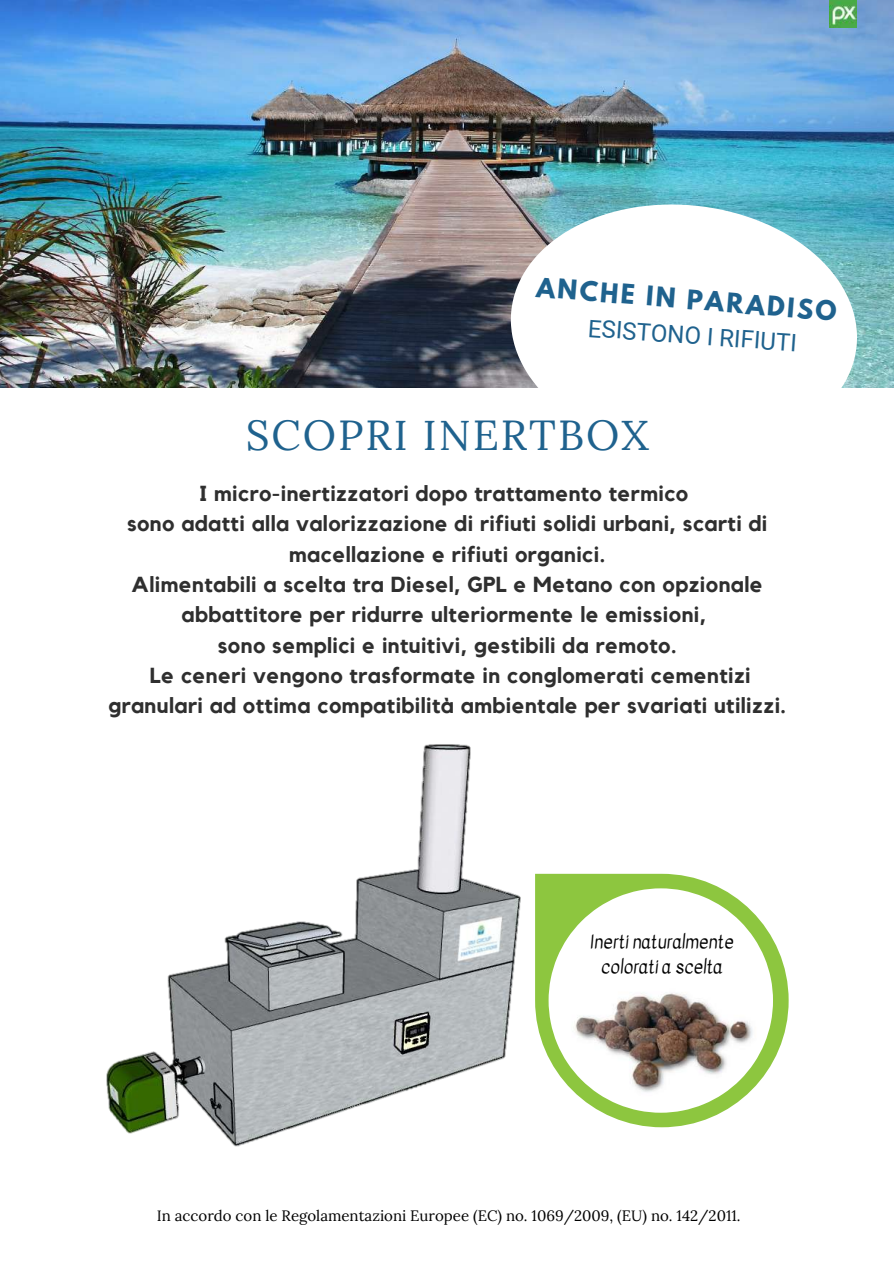
<style>
.page{position:relative;width:894px;height:1264px;background:#fff}
.page>*{position:absolute;margin:0;border:0;box-sizing:border-box;transform-origin:0 0}
.t1{font:41.85px "Lora";letter-spacing:.05em;color:#1f628e}
.t2{font:24px "Roboto";color:#1f628e}
.t3{font:700 24px "League Spartan";color:#1f628e}
.t4{font:700 21.75px/30.3px "Kollektif";letter-spacing:.02em;color:#2f2f2f;text-align:center}
.t5{font:18px/24.8px "Kavivanar";color:#000;text-align:center}
.t6{font:15px "Lora";color:#000}
</style>
<div class="page">
<img style="left:0;top:0;width:893px;height:387px">
<svg style="left:498px;top:188px;width:371px;height:200px"></svg>
<svg style="left:580px;top:873px;width:208px;height:254px"></svg>
<img style="left:580px;top:888px;width:192px;height:224px">
<img style="left:106px;top:744px;width:474px;height:403px">
<img style="left:829px;top:0;width:27px;height:27px">
<p class="t3" style="left:537px;top:274px;width:302px;rotate:5deg">ANCHE IN PARADISO</p>
<p class="t2" style="left:589px;top:314px;width:211px;rotate:4deg">ESISTONO I RIFIUTI</p>
<h1 class="t1" style="left:246px;top:408px;width:404px">SCOPRI INERTBOX</h1>
<p class="t4" style="left:108px;top:479px;width:679px">I micro-inertizzatori dopo trattamento termico<br>sono adatti alla valorizzazione di rifiuti solidi urbani, scarti di macellazione e rifiuti organici.<br>Alimentabili a scelta tra Diesel, GPL e Metano con opzionale abbattitore per ridurre ulteriormente le emissioni,<br>sono semplici e intuitivi, gestibili da remoto.<br>Le ceneri vengono trasformate in conglomerati cementizi granulari ad ottima compatibilità ambientale per svariati utilizzi.</p>
<p class="t5" style="left:589px;top:930px;width:145px">Inerti naturalmente colorati a scelta</p>
<p class="t6" style="left:157px;top:1205px;width:585px">In accordo con le Regolamentazioni Europee (EC) no. 1069/2009, (EU) no. 142/2011.</p>
</div>
